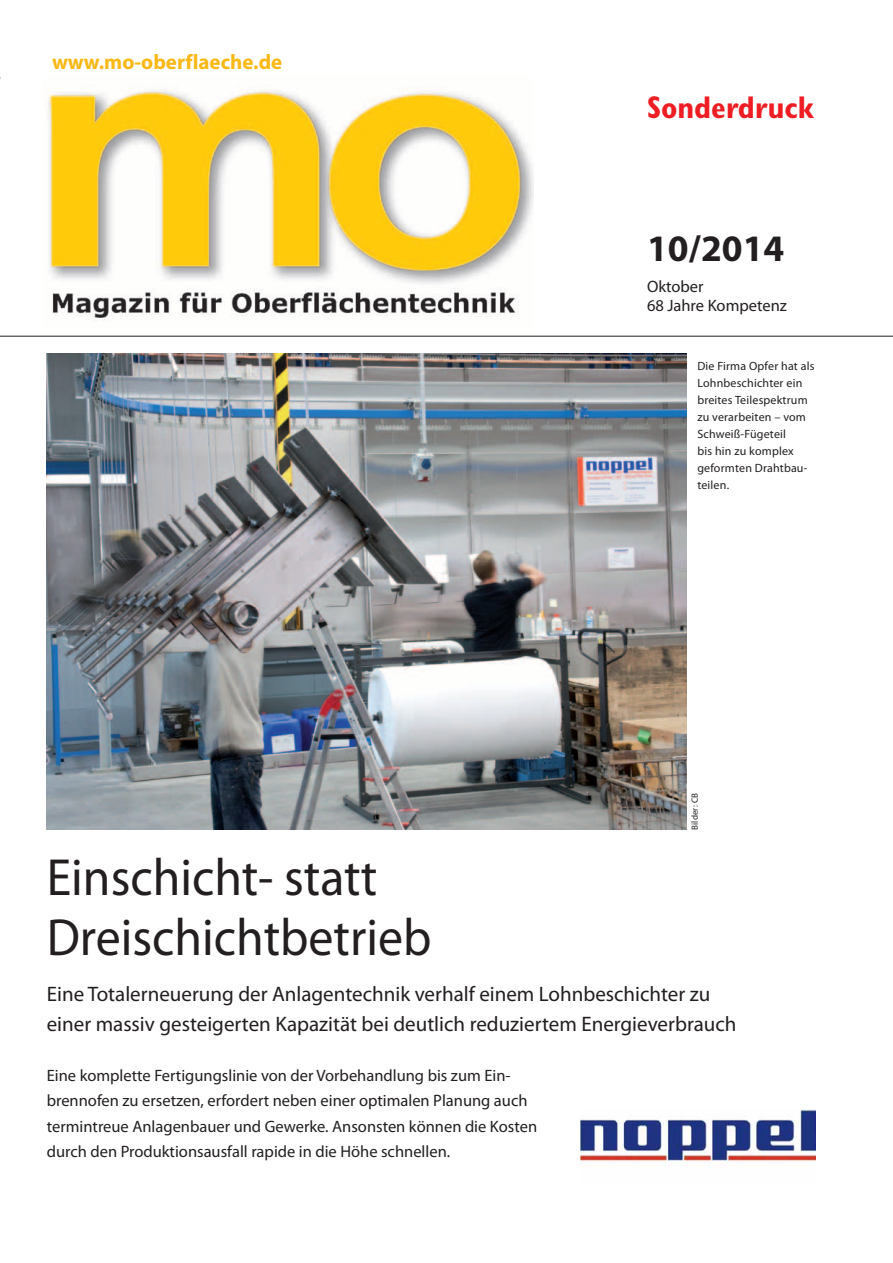
<style>
.page{position:relative;width:893px;height:1263px;background:#fff}
.page>*{position:absolute;margin:0;border:0;box-sizing:border-box;transform-origin:0 0}
.t1{font:52.5px/60px "Myriad Pro";color:#231f20;scale:.95 1}
.t2{font:700 37.5px "Myriad";color:#231f20}
.t3{font:700 condensed 31.5px "Gill Sans";color:#ee1d23}
.t4{font:21px/30px "Myriad Pro";color:#231f20}
.t5{font:700 21px "Myriad";color:#fcb814}
.t6{font:16.5px/25.5px "Myriad Pro";color:#231f20}
.t7{font:16.5px/19.5px "Myriad";color:#231f20}
.t8{font:12px/17.1px "Myriad Pro";letter-spacing:.015em;color:#231f20}
.t9{font:9px "Myriad Pro";letter-spacing:.015em;color:#231f20}
</style>
<div class="page">
<img style="left:43px;top:88px;width:490px;height:233px">
<img style="left:580px;top:1109px;width:235px;height:58px">
<img style="left:47px;top:353px;width:640px;height:477px">
<hr style="left:0;top:336px;width:893px;height:1px;background:#231f20">
<p class="t5" style="left:52px;top:51px;width:232px">www.mo-oberflaeche.de</p>
<h1 class="t1" style="left:47px;top:846px;width:407px">Einschicht- statt<br>Dreischichtbetrieb</h1>
<h3 class="t3" style="left:647px;top:88px;width:169px">Sonderdruck</h3>
<h2 class="t2" style="left:647px;top:229px;width:139px">10/2014</h2>
<p class="t7" style="left:647px;top:277px;width:141px">Oktober<br>68 Jahre Kompetenz</p>
<p class="t8" style="left:697px;top:357px;width:119px">Die Firma Opfer hat als<br>Lohnbeschichter ein breites Teilespektrum zu verarbeiten – vom<br>Schweiß-Fügeteil<br>bis hin zu komplex geformten Drahtbau&shy;teilen.</p>
<p class="t9" style="left:689px;top:830px;width:38px;rotate:-90deg">Bilder: CB</p>
<p class="t4" style="left:47px;top:979px;width:691px">Eine Totalerneuerung der Anlagentechnik verhalf einem Lohnbeschichter zu einer massiv gesteigerten Kapazität bei deutlich reduziertem Energieverbrauch</p>
<p class="t6" style="left:47px;top:1062px;width:492px">Eine komplette Fertigungslinie von der Vorbehandlung bis zum Ein&shy;brennofen zu ersetzen, erfordert neben einer optimalen Planung auch termintreue Anlagenbauer und Gewerke. Ansonsten können die Kosten durch den Produktionsausfall rapide in die Höhe schnellen.</p>
</div>
